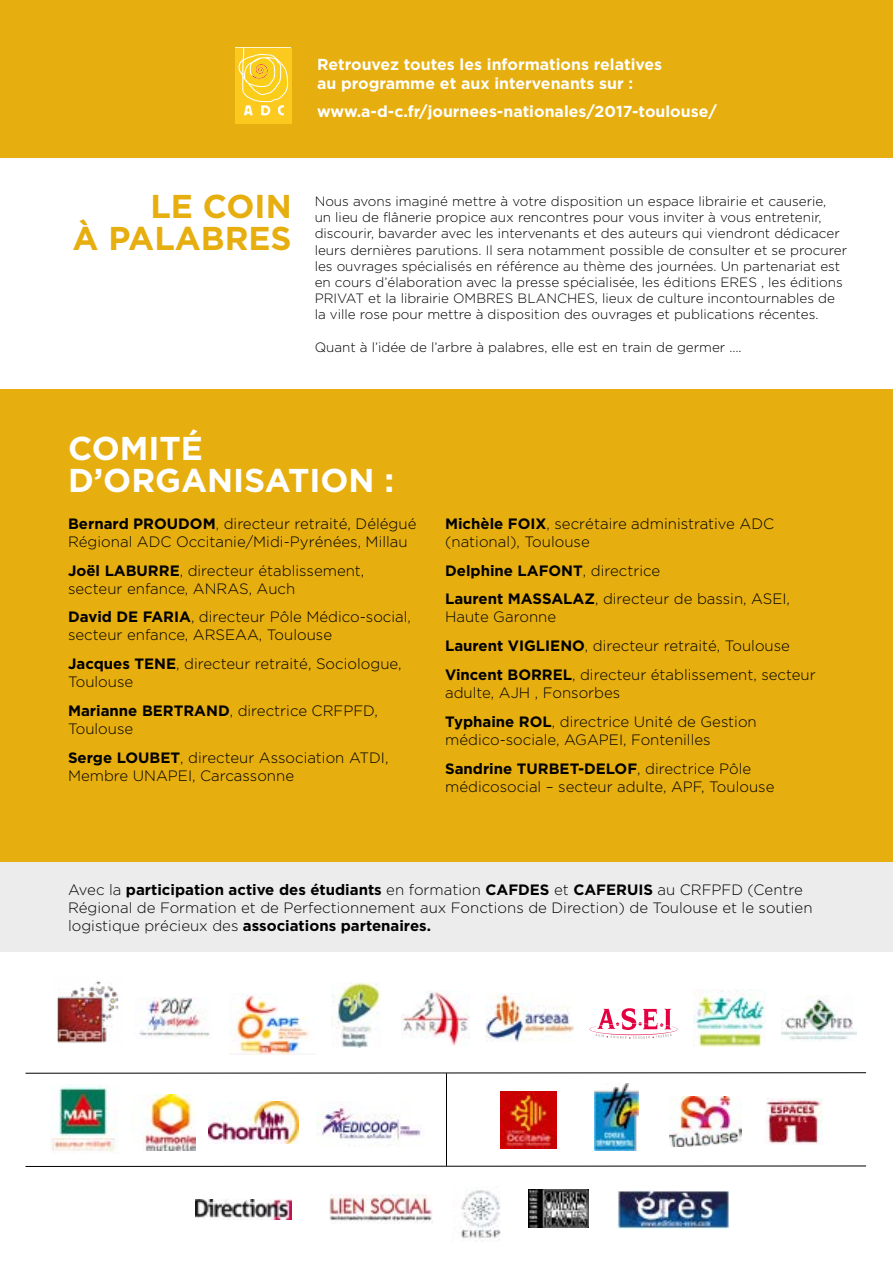
<style>
.page{position:relative;width:893px;height:1263px;background:#fff}
.page>*{position:absolute;margin:0;border:0;box-sizing:border-box;transform-origin:0 0}
.t1{font:700 33px/32px "Gotham";color:#fff}
.t2{font:700 33px/32px "Gotham";color:#e6ae0e;text-align:right}
.t3{font:700 15.9px/19px "Gotham";color:#fff}
.t4{font:300 15px/18px "Gotham";color:#000}
.t5{font:300 13.5px/16.2px "Gotham";color:#000}
.s1{font-weight:700}
</style>
<div class="page">
<div style="left:0;top:860px;width:893px;height:92px;background:#ececec"></div>
<div style="left:0;top:389px;width:893px;height:472px;background:#e6ae0e"></div>
<div style="left:0;top:0;width:893px;height:158px;background:#e6ae0e"></div>
<img style="left:316px;top:1101px;width:105px;height:45px">
<svg style="left:25px;top:1072px;width:841px;height:1px"></svg>
<svg style="left:25px;top:1166px;width:841px;height:1px"></svg>
<img style="left:57px;top:981px;width:62px;height:62px">
<img style="left:139px;top:997px;width:71px;height:42px">
<img style="left:332px;top:982px;width:49px;height:66px">
<img style="left:486px;top:994px;width:88px;height:48px">
<img style="left:402px;top:991px;width:67px;height:54px">
<img style="left:782px;top:995px;width:74px;height:46px">
<img style="left:693px;top:990px;width:72px;height:56px">
<img style="left:143px;top:1094px;width:52px;height:56px">
<img style="left:208px;top:1101px;width:90px;height:42px">
<img style="left:766px;top:1099px;width:56px;height:45px">
<img style="left:229px;top:995px;width:80px;height:59px">
<img style="left:329px;top:1195px;width:103px;height:29px">
<img style="left:195px;top:1199px;width:97px;height:20px">
<svg style="left:589px;top:1008px;width:88px;height:31px"></svg>
<img style="left:594px;top:1083px;width:45px;height:67px">
<img style="left:500px;top:1092px;width:56px;height:56px">
<img style="left:461px;top:1190px;width:40px;height:52px">
<img style="left:528px;top:1189px;width:60px;height:39px">
<img style="left:51px;top:1086px;width:66px;height:66px">
<hr style="left:446px;top:1073px;width:1px;height:93px;background:#000">
<svg style="left:236px;top:48px;width:56px;height:76px"></svg>
<img style="left:617px;top:1190px;width:112px;height:38px">
<img style="left:670px;top:1096px;width:71px;height:51px">
<p class="t3" style="left:317px;top:55px;width:347px">Retrouvez toutes les informations relatives au programme et aux intervenants sur :</p>
<p class="t3" style="left:317px;top:101px;width:401px">www.a-d-c.fr/journees-nationales/2017-toulouse/</p>
<h1 class="t2" style="left:73px;top:189px;width:221px">LE COIN<br>À PALABRES</h1>
<p class="t5" style="left:315px;top:193px;width:534px">Nous avons imaginé mettre à votre disposition un espace librairie et causerie,<br>un lieu de flânerie propice aux rencontres pour vous inviter à vous entretenir, discourir, bavarder avec les intervenants et des auteurs qui viendront dédicacer leurs dernières parutions. Il sera notamment possible de consulter et se procurer les ouvrages spécialisés en référence au thème des journées. Un partenariat est en cours d’élaboration avec la presse spécialisée, les éditions ERES , les éditions PRIVAT et la librairie OMBRES BLANCHES, lieux de culture incontournables de la ville rose pour mettre à disposition des ouvrages et publications récentes.</p>
<p class="t5" style="left:315px;top:339px;width:429px">Quant à l’idée de l’arbre à palabres, elle est en train de germer ….</p>
<h1 class="t1" style="left:68px;top:432px;width:328px">COMITÉ<br>D’ORGANISATION :</h1>
<p class="t4" style="left:68px;top:514px;width:350px"><span class="s1">Bernard PROUDOM</span>, directeur retraité, Délégué<br>Régional ADC Occitanie/Midi-Pyrénées, Millau</p>
<p class="t4" style="left:68px;top:561px;width:298px"><span class="s1">Joël LABURRE</span>, directeur établissement, secteur enfance, ANRAS, Auch</p>
<p class="t4" style="left:68px;top:608px;width:344px"><span class="s1">David DE FARIA</span>, directeur Pôle Médico-social, secteur enfance, ARSEAA, Toulouse</p>
<p class="t4" style="left:68px;top:655px;width:335px"><span class="s1">Jacques TENE</span>, directeur retraité, Sociologue,<br>Toulouse</p>
<p class="t4" style="left:68px;top:701px;width:311px"><span class="s1">Marianne BERTRAND</span>, directrice CRFPFD,<br>Toulouse</p>
<p class="t4" style="left:68px;top:748px;width:322px"><span class="s1">Serge LOUBET</span>, directeur Association ATDI,<br>Membre UNAPEI, Carcassonne</p>
<p class="t4" style="left:445px;top:514px;width:331px"><span class="s1">Michèle FOIX</span>, secrétaire administrative ADC (national), Toulouse</p>
<p class="t4" style="left:445px;top:556px;width:346px;line-height:28.8px"><span class="s1">Delphine LAFONT</span>, directrice<br><span class="s1">Laurent MASSALAZ</span>, directeur de bassin, ASEI,</p>
<p class="t4" style="left:445px;top:602px;width:372px;line-height:28.8px">Haute Garonne<br><span class="s1">Laurent VIGLIENO</span>, directeur retraité, Toulouse<br><span class="s1">Vincent BORREL</span>, directeur établissement, secteur</p>
<p class="t4" style="left:445px;top:678px;width:313px;line-height:28.8px">adulte, AJH , Fonsorbes<br><span class="s1">Typhaine ROL</span>, directrice Unité de Gestion</p>
<p class="t4" style="left:445px;top:725px;width:308px;line-height:28.8px">médico-sociale, AGAPEI, Fontenilles<br><span class="s1">Sandrine TURBET-DELOF</span>, directrice Pôle</p>
<p class="t4" style="left:445px;top:777px;width:331px">médicosocial – secteur adulte, APF, Toulouse</p>
<p class="t4" style="left:68px;top:880px;width:746px">Avec la <span class="s1">participation active des étudiants</span> en formation <span class="s1">CAFDES</span> et <span class="s1">CAFERUIS</span> au CRFPFD (Centre<br>Régional de Formation et de Perfectionnement aux Fonctions de Direction) de Toulouse et le soutien logistique précieux des <span class="s1">associations partenaires.</span></p>
</div>
